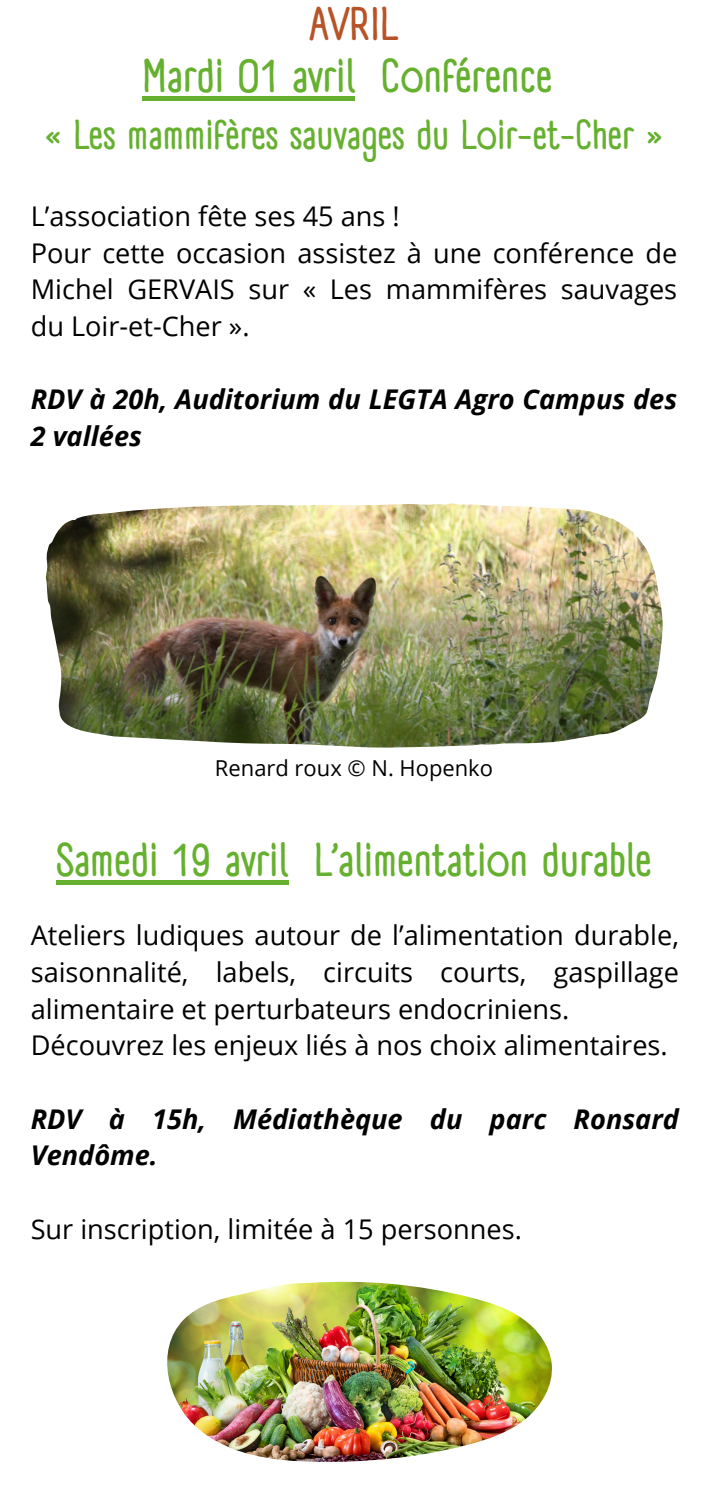
<style>
.page{position:relative;width:709px;height:1489px;background:#fff}
.page>*{position:absolute;margin:0;border:0;box-sizing:border-box;transform-origin:0 0}
.t1{font:700 46.25px "A Day Without Sun Text";color:#66b02f}
.t2{font:700 46.25px "A Day Without Sun Text";color:#b75327}
.t3{font:700 40.75px "A Day Without Sun Text";color:#66b02f}
.t4{font:27.25px/36.8px "Open Sans";color:#000}
.t5{font:italic 700 27.25px/36.8px "Open Sans";color:#000}
.t6{font:22px "Open Sans";color:#000}
</style>
<div class="page">
<img style="left:46px;top:504px;width:616px;height:243px">
<img style="left:167px;top:1282px;width:385px;height:180px">
<hr style="left:56px;top:880px;width:232px;height:4px;background:#66b02f">
<hr style="left:142px;top:96px;width:213px;height:4px;background:#66b02f">
<h5 class="t2" style="left:310px;top:-4px;width:90px">AVRIL</h5>
<h4 class="t1" style="left:142px;top:48px;width:411px">Mardi 01 avril Conférence</h4>
<h4 class="t3" style="left:44px;top:110px;width:621px">« Les mammifères sauvages du Loir-et-Cher »</h4>
<p class="t4" style="left:31px;top:197px;width:648px">L’association fête ses 45 ans !<br>Pour cette occasion assistez à une conférence de Michel GERVAIS sur « Les mammifères sauvages du Loir-et-Cher ».</p>
<p class="t5" style="left:31px;top:380px;width:648px">RDV à 20h, Auditorium du LEGTA Agro Campus des<br>2 vallées</p>
<h2 class="t6" style="left:215px;top:753px;width:279px">Renard roux © N. Hopenko</h2>
<h5 class="t1" style="left:56px;top:832px;width:597px">Samedi 19 avril L’alimentation durable</h5>
<h4 class="t4" style="left:31px;top:916px;width:650px">Ateliers ludiques autour de l’alimentation durable, saisonnalité, labels, circuits courts, gaspillage alimentaire et perturbateurs endocriniens.<br>Découvrez les enjeux liés à nos choix alimentaires.</h4>
<h5 class="t5" style="left:31px;top:1099px;width:650px">RDV à 15h, Médiathèque du parc Ronsard<br>Vendôme.</h5>
<p class="t4" style="left:31px;top:1209px;width:492px">Sur inscription, limitée à 15 personnes.</p>
</div>
